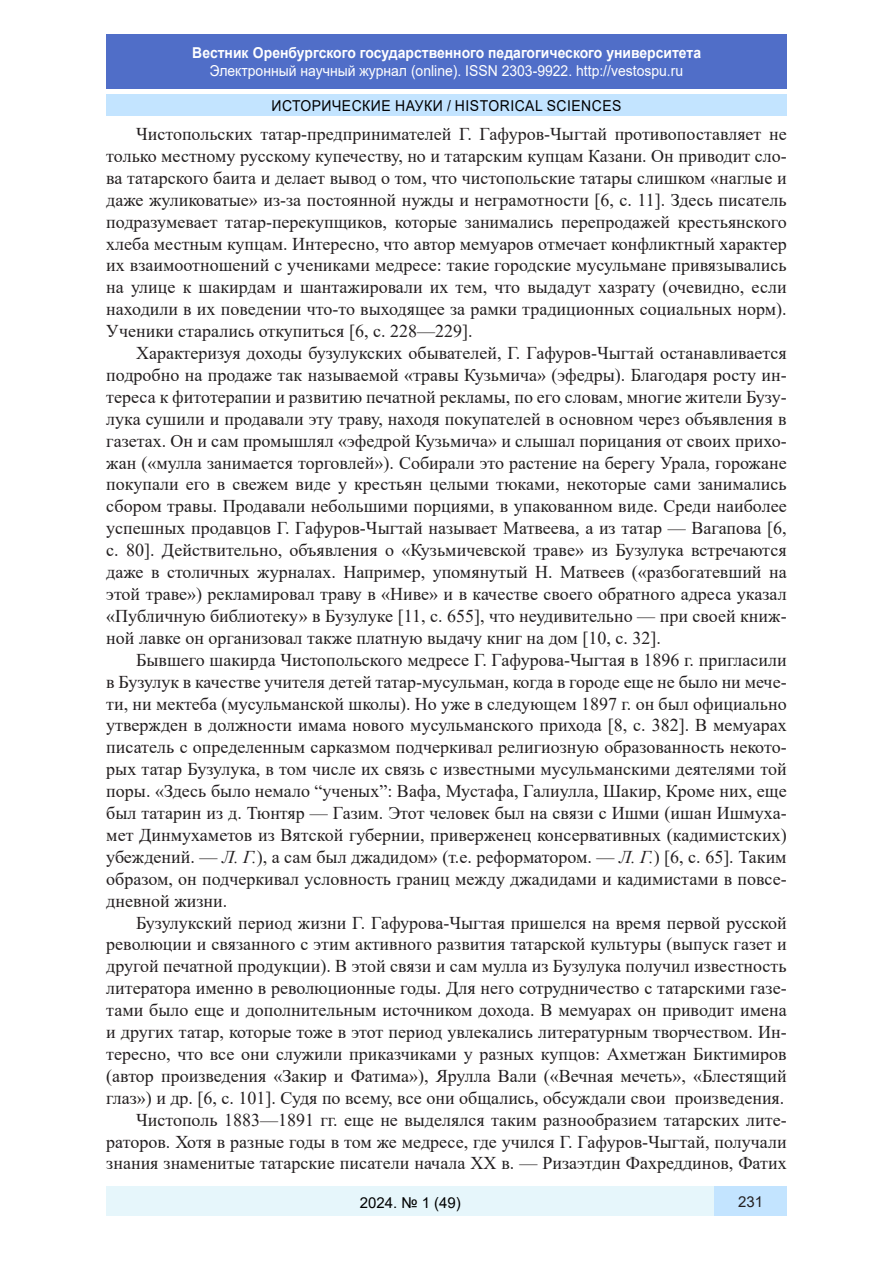
<style>
.page{position:relative;width:893px;height:1263px;background:#fff}
.page>*{position:absolute;margin:0;border:0;box-sizing:border-box;transform-origin:0 0}
.Стиль2{font:18px/21.9px "Times New Roman";color:#231f20;text-align:justify}
.t1{font:15px "Arial";color:#fff;scale:.93 1}
.t2{font:700 15px "Arial";color:#fff;scale:.93 1}
.t3{font:15px "Arial";letter-spacing:.035em;color:#000;scale:.93 1}
.t4{font:15px "Arial";letter-spacing:.035em;color:#000}
.t5{font:15px "Arial";color:#231f20}
.s1{font-style:italic}
</style>
<div class="page">
<div style="left:106px;top:95px;width:681px;height:21px;background:#c3e4ff"></div>
<div style="left:106px;top:34px;width:681px;height:55px;background:#506ec8"></div>
<div style="left:106px;top:1186px;width:608px;height:30px;background:#e6f6fb"></div>
<div style="left:714px;top:1186px;width:73px;height:30px;background:#c3e4ff"></div>
<p class="t2" style="left:192px;top:42px;width:549px">Вестник Оренбургского государственного педагогического университета</p>
<p class="t1" style="left:210px;top:60px;width:511px">Электронный научный журнал (online). ISSN 2303-9922. http://vestospu.ru</p>
<p class="t3" style="left:271px;top:95px;width:378px">ИСТОРИЧЕСКИЕ НАУКИ / HISTORICAL SCIENCES</p>
<p class="Стиль2" style="left:106px;top:122px;width:682px;text-indent:30px">Чистопольских татар-предпринимателей Г. Гафуров-Чыгтай противопоставляет не только местному русскому купечеству, но и татарским купцам Казани. Он приводит сло&shy;ва татарского баита и делает вывод о том, что чистопольские татары слишком «наглые и даже жуликоватые» из-за постоянной нужды и неграмотности [6, c. 11]. Здесь писатель подразумевает татар-перекупщиков, которые занимались перепродажей крестьянского хлеба местным купцам. Интересно, что автор мемуаров отмечает конфликтный характер их взаимоотношений с учениками медресе: такие городские мусульмане привязывались на улице к шакирдам и шантажировали их тем, что выдадут хазрату (очевидно, если находили в их поведении что-то выходящее за рамки традиционных социальных норм).<br>Ученики старались откупиться [6, c. 228—229].</p>
<p class="Стиль2" style="left:106px;top:341px;width:682px;text-indent:30px">Характеризуя доходы бузулукских обывателей, Г. Гафуров-Чыгтай останавливается подробно на продаже так называемой «травы Кузьмича» (эфедры). Благодаря росту ин&shy;тереса к фитотерапии и развитию печатной рекламы, по его словам, многие жители Бузу&shy;лука сушили и продавали эту траву, находя покупателей в основном через объявления в газетах. Он и сам промышлял «эфедрой Кузьмича» и слышал порицания от своих прихо&shy;жан («мулла занимается торговлей»). Собирали это растение на берегу Урала, горожане покупали его в свежем виде у крестьян целыми тюками, некоторые сами занимались сбором травы. Продавали небольшими порциями, в упакованном виде. Среди наиболее успешных продавцов Г. Гафуров-Чыгтай называет Матвеева, а из татар — Вагапова [6, c. 80]. Действительно, объявления о «Кузьмичевской траве» из Бузулука встречаются даже в столичных журналах. Например, упомянутый Н. Матвеев («разбогатевший на этой траве») рекламировал траву в «Ниве» и в качестве своего обратного адреса указал «Публичную библиотеку» в Бузулуке [11, c. 655], что неудивительно — при своей книж&shy;ной лавке он организовал также платную выдачу книг на дом [10, c. 32].</p>
<p class="Стиль2" style="left:106px;top:648px;width:682px;text-indent:30px">Бывшего шакирда Чистопольского медресе Г. Гафурова-Чыгтая в 1896 г. пригласили в Бузулук в качестве учителя детей татар-мусульман, когда в городе еще не было ни мече&shy;ти, ни мектеба (мусульманской школы). Но уже в следующем 1897 г. он был официально утвержден в должности имама нового мусульманского прихода [8, c. 382]. В мемуарах писатель с определенным сарказмом подчеркивал религиозную образованность некото&shy;рых татар Бузулука, в том числе их связь с известными мусульманскими деятелями той поры. «Здесь было немало “ученых”: Вафа, Мустафа, Галиулла, Шакир, Кроме них, еще был татарин из д. Тюнтяр — Газим. Этот человек был на связи с Ишми (ишан Ишмуха&shy;мет Динмухаметов из Вятской губернии, приверженец консервативных (кадимистских) убеждений. — <span class="s1">Л. Г.</span>), а сам был джадидом» (т.е. реформатором. — <span class="s1">Л. Г.</span>) [6, c. 65]. Таким образом, он подчеркивал условность границ между джадидами и кадимистами в повсе&shy;дневной жизни.</p>
<p class="Стиль2" style="left:106px;top:911px;width:682px;text-indent:30px">Бузулукский период жизни Г. Гафурова-Чыгтая пришелся на время первой русской революции и связанного с этим активного развития татарской культуры (выпуск газет и другой печатной продукции). В этой связи и сам мулла из Бузулука получил известность литератора именно в революционные годы. Для него сотрудничество с татарскими газе&shy;тами было еще и дополнительным источником дохода. В мемуарах он приводит имена и других татар, которые тоже в этот период увлекались литературным творчеством. Ин&shy;тересно, что все они служили приказчиками у разных купцов: Ахметжан Биктимиров (автор произведения «Закир и Фатима»), Ярулла Вали («Вечная мечеть», «Блестящий глаз») и др. [6, c. 101]. Судя по всему, все они общались, обсуждали свои произведения.</p>
<p class="Стиль2" style="left:106px;top:1108px;width:682px;text-indent:30px">Чистополь 1883—1891 гг. еще не выделялся таким разнообразием татарских лите&shy;раторов. Хотя в разные годы в том же медресе, где учился Г. Гафуров-Чыгтай, получали знания знаменитые татарские писатели начала ХХ в. — Ризаэтдин Фахреддинов, Фатих</p>
<p class="t4" style="left:360px;top:1192px;width:103px">2024. № 1 (49)</p>
<p class="t5" style="left:738px;top:1191px;width:27px">231</p>
</div>
